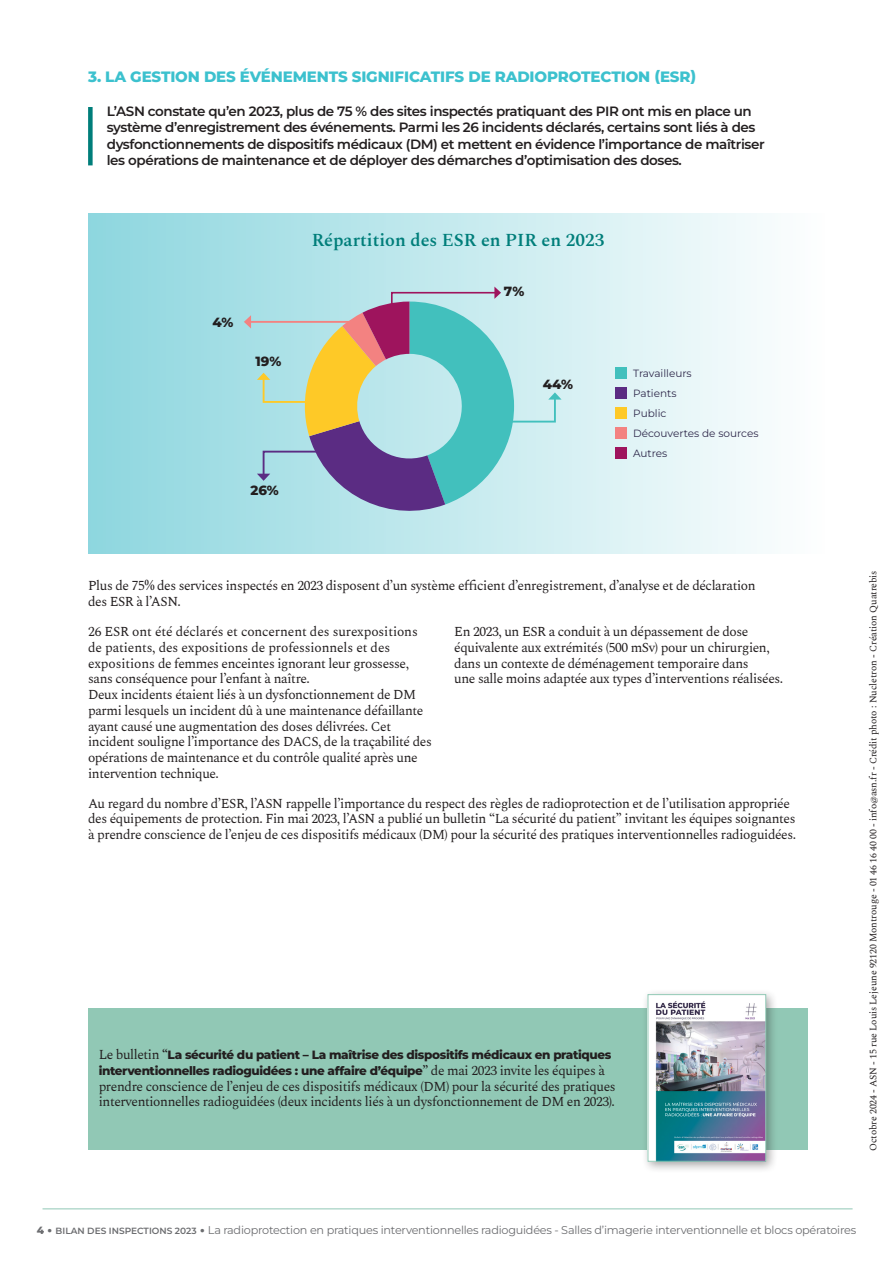
<style>
.page{position:relative;width:893px;height:1263px;background:#fff}
.page>*{position:absolute;margin:0;border:0;box-sizing:border-box;transform-origin:0 0}
.t1{font:600 18px "Spectral";color:#007e7a}
.t2{font:800 15px "Montserrat";letter-spacing:-.01em;color:#3cc1ce}
.t3{font:13.5px/15.8px "Spectral";letter-spacing:-.03em;color:#231f20}
.t4{font:600 13.5px/16.5px "Montserrat";letter-spacing:-.03em;color:#231f20}
.t5{font:13.5px/15.8px "Spectral";letter-spacing:-.01em;color:#231f20}
.t6{font:800 13.35px "Montserrat";color:#231f20}
.t7{font:800 12px/15.8px "Montserrat";letter-spacing:-.03em;color:#231f20}
.t8{font:11.25px "Montserrat";letter-spacing:-.02em;color:#6c6d70}
.t9{font:10.5px "Montserrat";color:#302a4c}
.t10{font:9.75px "Spectral";letter-spacing:-.01em;color:#231f20}
.s1{font-family:"Spectral";font-weight:400;font-size:13.5px}
.s2{font-family:"Spectral";font-weight:700;font-size:13.5px}
.s3{font-weight:800;font-size:10.5px}
.s4{font-weight:800;font-size:12px}
.s5{font-weight:600;font-size:9px}
</style>
<div class="page">
<div style="left:88px;top:213px;width:805px;height:341px;background:linear-gradient(to right,#8ed6df,#fff)"></div>
<div style="left:88px;top:1009px;width:720px;height:141px;background:#91c8b5"></div>
<div style="left:88px;top:107px;width:5px;height:58px;background:#007e7a"></div>
<hr style="left:43px;top:1208px;width:810px;height:1px;background:#91c8b5">
<div style="left:642px;top:988px;width:136px;height:186px;background:#231f20;opacity:.4"></div>
<img style="left:650px;top:996px;width:114px;height:163px">
<div style="left:648px;top:994px;width:118px;height:167px;border:1px solid #91c8b5"></div>
<div style="left:615px;top:367px;width:11px;height:12px;background:#42c0bd"></div>
<div style="left:615px;top:387px;width:11px;height:12px;background:#5b2c83"></div>
<div style="left:615px;top:448px;width:11px;height:11px;background:#9e145d"></div>
<div style="left:615px;top:408px;width:11px;height:11px;background:#fec927"></div>
<div style="left:615px;top:428px;width:11px;height:11px;background:#f38281"></div>
<svg style="left:244px;top:287px;width:318px;height:237px;background:#a5c6c8"></svg>
<p class="t2" style="left:88px;top:67px;width:610px">3. LA GESTION DES ÉVÉNEMENTS SIGNIFICATIFS DE RADIOPROTECTION (ESR)</p>
<p class="t4" style="left:107px;top:102px;width:659px">L’ASN constate qu’en 2023, plus de 75 % des sites inspectés pratiquant des PIR ont mis en place un système d’enregistrement des événements. Parmi les 26 incidents déclarés, certains sont liés à des dysfonctionnements de dispositifs médicaux (DM) et mettent en évidence l’importance de maîtriser les opérations de maintenance et de déployer des démarches d’optimisation des doses.</p>
<p class="t1" style="left:312px;top:227px;width:294px">Répartition des ESR en PIR en 2023</p>
<p class="t6" style="left:212px;top:314px;width:22px">4%</p>
<p class="t6" style="left:255px;top:352px;width:27px">19%</p>
<p class="t6" style="left:251px;top:481px;width:30px">26%</p>
<p class="t6" style="left:504px;top:283px;width:22px">7%</p>
<p class="t6" style="left:543px;top:375px;width:32px">44%</p>
<p class="t9" style="left:633px;top:366px;width:60px">Travailleurs</p>
<p class="t9" style="left:633px;top:386px;width:45px">Patients</p>
<p class="t9" style="left:633px;top:406px;width:35px">Public</p>
<p class="t9" style="left:633px;top:426px;width:127px">Découvertes de sources</p>
<p class="t9" style="left:633px;top:446px;width:36px">Autres</p>
<p class="t3" style="left:88px;top:577px;width:669px">Plus de 75% des services inspectés en 2023 disposent d’un système efficient d’enregistrement, d’analyse et de déclaration des ESR à l’ASN.</p>
<p class="t5" style="left:88px;top:623px;width:331px">26 ESR ont été déclarés et concernent des surexpositions de patients, des expositions de professionnels et des expositions de femmes enceintes ignorant leur grossesse, sans conséquence pour l’enfant à naître.</p>
<p class="t3" style="left:88px;top:686px;width:345px">Deux incidents étaient liés à un dysfonctionnement de DM parmi lesquels un incident dû à une maintenance défaillante ayant causé une augmentation des doses délivrées. Cet incident souligne l’importance des DACS, de la traçabilité des opérations de maintenance et du contrôle qualité après une intervention technique.</p>
<p class="t3" style="left:454px;top:623px;width:330px">En 2023, un ESR a conduit à un dépassement de dose équivalente aux extrémités (500 mSv) pour un chirurgien, dans un contexte de déménagement temporaire dans<br>une salle moins adaptée aux types d’interventions réalisées.</p>
<p class="t3" style="left:88px;top:794px;width:709px">Au regard du nombre d’ESR, l’ASN rappelle l’importance du respect des règles de radioprotection et de l’utilisation appropriée des équipements de protection. Fin mai 2023, l’ASN a publié un bulletin “La sécurité du patient” invitant les équipes soignantes à prendre conscience de l’enjeu de ces dispositifs médicaux (DM) pour la sécurité des pratiques interventionnelles radioguidées.</p>
<p class="t7" style="left:99px;top:1047px;width:514px"><span class="s1">Le bulletin</span> <span class="s2">“</span>La sécurité du patient – La maîtrise des dispositifs médicaux en pratiques interventionnelles radioguidées : une affaire d’équipe<span class="s2">”</span> <span class="s1">de mai 2023 invite les équipes à</span></p>
<p class="t3" style="left:99px;top:1077px;width:518px">prendre conscience de l’enjeu de ces dispositifs médicaux (DM) pour la sécurité des pratiques interventionnelles radioguidées (deux incidents liés à un dysfonctionnement de DM en 2023).</p>
<p class="t10" style="left:866px;top:1151px;width:582px;rotate:-90deg">Octobre 2024 - ASN - 15 rue Louis Lejeune 92120 Montrouge - 01 46 16 40 00 - info@asn.fr - Crédit photo : Nucletron - Création Quatrebis</p>
<p class="t8" style="left:37px;top:1223px;width:821px"><span class="s3">4</span> <span class="s4">•</span> <span class="s5">BILAN DES INSPECTIONS 2023</span> <span class="s4">•</span> La radioprotection en pratiques interventionnelles radioguidées - Salles d’imagerie interventionnelle et blocs opératoires</p>
</div>
